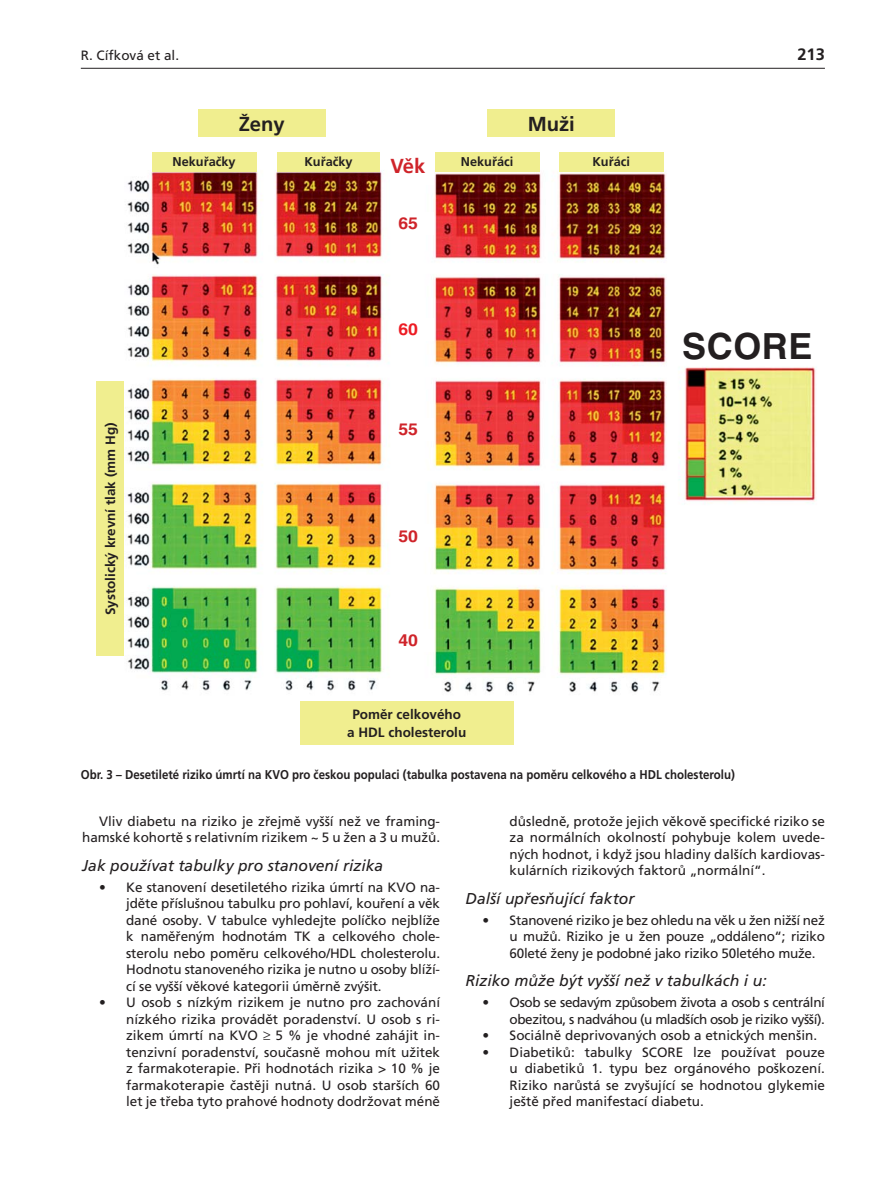
<style>
.page{position:relative;width:893px;height:1191px;background:#fff}
.page>*{position:absolute;margin:0;border:0;box-sizing:border-box;transform-origin:0 0}
.t1{font:700 36px "Helvetica CE";letter-spacing:.015em;color:#231f20}
.t2{font:700 20.25px "Frutiger CE";color:#231f20}
.t3{font:700 20.25px "Frutiger CE";color:#cf242a}
.t4{font:700 16.5px "Helvetica CE";color:#cf242a;scale:1.07 1}
.t5{font:700 16.5px "Frutiger CE";color:#231f20}
.t6{font:700 16.5px "Helvetica CE";color:#ed1c24;scale:1.07 1}
.t7{font:italic 15.75px "Frutiger CE";color:#231f20}
.t8{font:13.5px/16.5px "Frutiger CE";color:#231f20;text-align:justify}
.t9{font:13.5px/16.5px "Frutiger CE";letter-spacing:-.03em;color:#231f20;text-align:right}
.t10{font:700 13.5px/18px "Frutiger CE";color:#231f20;text-align:center}
.t11{font:700 12.75px "Frutiger CE";color:#231f20;scale:.9 1}
.t12{font:700 12.75px "Frutiger CE";color:#231f20}
</style>
<div class="page">
<hr style="left:81px;top:68px;width:744px;height:1px;background:#231f20">
<img style="left:127px;top:109px;width:690px;height:636px">
<div style="left:390px;top:157px;width:44px;height:28px;background:#fff"></div>
<div style="left:398px;top:212px;width:36px;height:22px;background:#fff"></div>
<div style="left:398px;top:318px;width:36px;height:22px;background:#fff"></div>
<div style="left:398px;top:418px;width:36px;height:22px;background:#fff"></div>
<div style="left:398px;top:524px;width:36px;height:23px;background:#fff"></div>
<div style="left:398px;top:629px;width:36px;height:22px;background:#fff"></div>
<div style="left:198px;top:110px;width:128px;height:27px;background:#f0ee8f"></div>
<div style="left:487px;top:110px;width:128px;height:27px;background:#f0ee8f"></div>
<div style="left:435px;top:152px;width:104px;height:19px;background:#f0ee8f"></div>
<div style="left:152px;top:152px;width:104px;height:19px;background:#f0ee8f"></div>
<div style="left:559px;top:152px;width:104px;height:19px;background:#f0ee8f"></div>
<div style="left:277px;top:152px;width:103px;height:19px;background:#f0ee8f"></div>
<div style="left:300px;top:701px;width:214px;height:43px;background:#f0ee8f"></div>
<div style="left:96px;top:381px;width:28px;height:275px;background:#f0ee8f"></div>
<p class="t8" style="left:81px;top:48px;width:100px">R. Cífková et al.</p>
<p class="t5" style="left:797px;top:47px;width:29px">213</p>
<h2 class="t2" style="left:239px;top:116px;width:48px">Ženy</h2>
<h2 class="t2" style="left:528px;top:116px;width:49px">Muži</h2>
<p class="t12" style="left:173px;top:157px;width:65px">Nekuřačky</p>
<p class="t12" style="left:304px;top:157px;width:50px">Kuřačky</p>
<p class="t12" style="left:461px;top:157px;width:54px">Nekuřáci</p>
<p class="t12" style="left:592px;top:157px;width:39px">Kuřáci</p>
<h2 class="t3" style="left:390px;top:157px;width:36px">Věk</h2>
<p class="t10" style="left:102px;top:615px;width:194px;rotate:-90deg">Systolický krevní tlak (mm Hg)</p>
<p class="t4" style="left:398px;top:214px;width:20px">65</p>
<p class="t6" style="left:398px;top:320px;width:20px">60</p>
<p class="t4" style="left:398px;top:420px;width:20px">55</p>
<p class="t4" style="left:398px;top:526px;width:20px">50</p>
<p class="t4" style="left:398px;top:631px;width:20px">40</p>
<p class="t10" style="left:347px;top:706px;width:121px">Poměr celkového a HDL cholesterolu</p>
<h1 class="t1" style="left:682px;top:325px;width:132px">SCORE</h1>
<p class="t11" style="left:81px;top:770px;width:728px">Obr. 3 – Desetileté riziko úmrtí na KVO pro českou populaci (tabulka postavena na poměru celkového a HDL cholesterolu)</p>
<p class="t8" style="left:82px;top:814px;width:359px;text-align:right">Vliv diabetu na riziko je zřejmě vyšší než ve framing&shy;hamské kohortě s relativním rizikem ~ 5 u žen a 3 u mužů.</p>
<p class="t7" style="left:82px;top:859px;width:303px">Jak používat tabulky pro stanovení rizika</p>
<p class="t8" style="left:126px;top:880px;width:315px;text-indent:-27px">• Ke stanovení desetiletého rizika úmrtí na KVO na&shy;jděte příslušnou tabulku pro pohlaví, kouření a věk dané osoby. V tabulce vyhledejte políčko nejblíže k naměřeným hodnotám TK a celkového chole&shy;sterolu nebo poměru celkového/HDL cholesterolu.<br>Hodnotu stanoveného rizika je nutno u osoby blíží&shy;cí se vyšší věkové kategorii úměrně zvýšit.</p>
<p class="t8" style="left:126px;top:995px;width:315px;text-indent:-27px">• U osob s nízkým rizikem je nutno pro zachování nízkého rizika provádět poradenství. U osob s ri&shy;zikem úmrtí na KVO ≥ 5 % je vhodné zahájit in&shy;tenzivní poradenství, současně mohou mít užitek z farmakoterapie. Při hodnotách rizika &gt; 10 % je farmakoterapie častěji nutná. U osob starších 60 let je třeba tyto prahové hodnoty dodržovat méně</p>
<p class="t8" style="left:510px;top:814px;width:317px">důsledně, protože jejich věkově specifické riziko se za normálních okolností pohybuje kolem uvede&shy;ných hodnot, i když jsou hladiny dalších kardiovas&shy;kulárních rizikových faktorů „normální“.</p>
<p class="t7" style="left:466px;top:892px;width:170px">Další upřesňující faktor</p>
<p class="t8" style="left:510px;top:913px;width:317px;text-indent:-27px">• Stanovené riziko je bez ohledu na věk u žen nižší než u mužů. Riziko je u žen pouze „oddáleno“; riziko 60leté ženy je podobné jako riziko 50letého muže.</p>
<p class="t7" style="left:466px;top:975px;width:303px">Riziko může být vyšší než v tabulkách i u:</p>
<p class="t9" style="left:483px;top:995px;width:344px">• Osob se sedavým způsobem života a osob s centrální obezitou, s nadváhou (u mladších osob je riziko vyšší).</p>
<p class="t8" style="left:483px;top:1028px;width:336px">• Sociálně deprivovaných osob a etnických menšin.</p>
<p class="t8" style="left:510px;top:1045px;width:317px;text-indent:-27px">• Diabetiků: tabulky SCORE lze používat pouze u diabetiků 1. typu bez orgánového poškození.<br>Riziko narůstá se zvyšující se hodnotou glykemie ještě před manifestací diabetu.</p>
</div>
